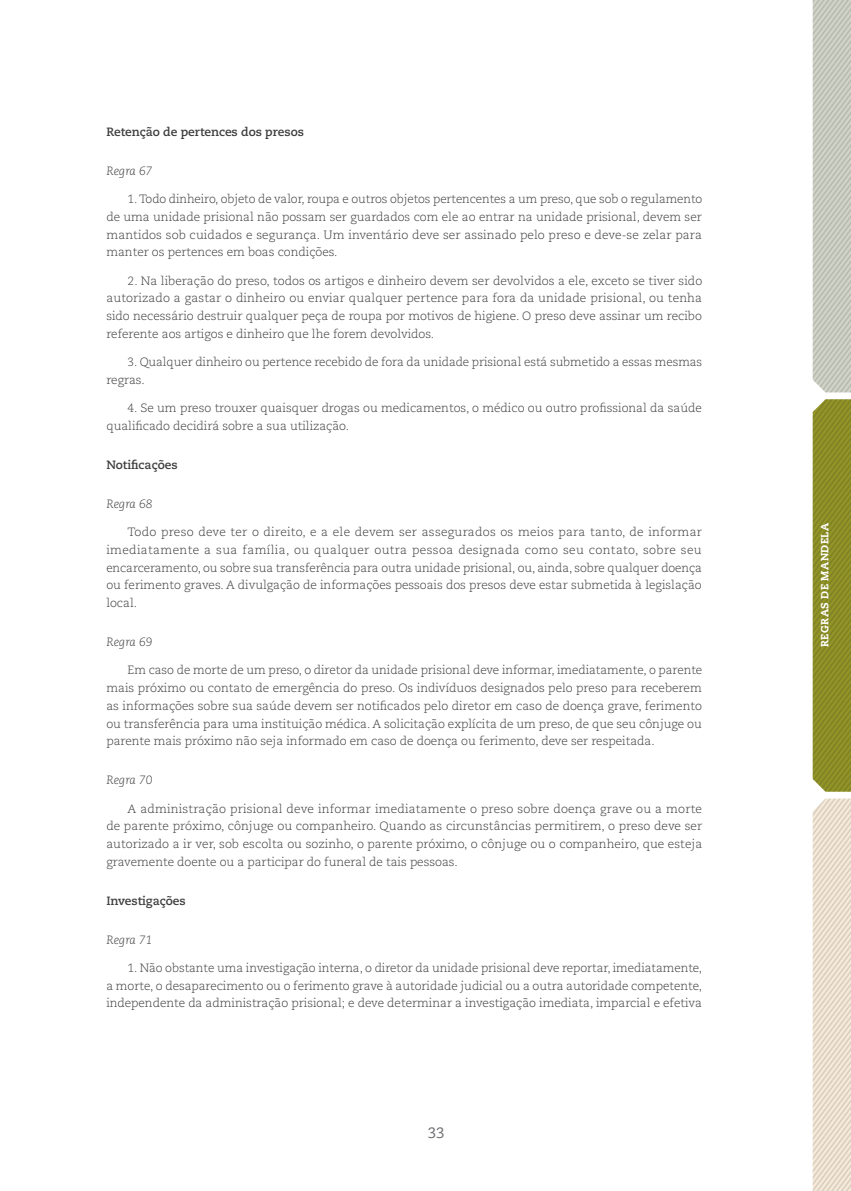
<style>
.page{position:relative;width:851px;height:1191px;background:#fff}
.page>*{position:absolute;margin:0;border:0;box-sizing:border-box;transform-origin:0 0}
.t1{font:15px "Caecilia LT Std";color:#6c6d70}
.Texto_corpo{font:300 12px/17.7px "Caecilia LT Std";letter-spacing:-.005em;color:#3e3e3f;text-align:justify}
.Regra{font:700 12px "Caecilia LT Std";letter-spacing:-.005em;color:#3e3e3f}
.Regra-2{font:italic 300 12px "Caecilia LT Std";letter-spacing:-.005em;color:#3e3e3f}
.t2{font:800 10.5px "Caecilia LT Std";letter-spacing:.045em;color:#fff}
</style>
<div class="page">
<svg style="left:812px;top:399px;width:38px;height:392px;background:#8d902c"></svg>
<svg style="left:812px;top:0;width:38px;height:392px;background:#c7cabf"></svg>
<svg style="left:812px;top:798px;width:38px;height:393px;background:#eadfd0"></svg>
<p class="Regra" style="left:106px;top:125px;width:199px">Retenção de pertences dos presos</p>
<p class="Regra-2" style="left:106px;top:164px;width:48px">Regra 67</p>
<p class="Texto_corpo" style="left:106px;top:191px;width:597px;text-indent:21px">1. Todo dinheiro, objeto de valor, roupa e outros objetos pertencentes a um preso, que sob o regulamento de uma unidade prisional não possam ser guardados com ele ao entrar na unidade prisional, devem ser mantidos sob cuidados e segurança. Um inventário deve ser assinado pelo preso e deve‑se zelar para manter os pertences em boas condições.</p>
<p class="Texto_corpo" style="left:106px;top:272px;width:597px;text-indent:21px">2. Na liberação do preso, todos os artigos e dinheiro devem ser devolvidos a ele, exceto se tiver sido autorizado a gastar o dinheiro ou enviar qualquer pertence para fora da unidade prisional, ou tenha sido necessário destruir qualquer peça de roupa por motivos de higiene. O preso deve assinar um recibo referente aos artigos e dinheiro que lhe forem devolvidos.</p>
<p class="Texto_corpo" style="left:106px;top:353px;width:597px;text-indent:21px">3. Qualquer dinheiro ou pertence recebido de fora da unidade prisional está submetido a essas mesmas regras.</p>
<p class="Texto_corpo" style="left:106px;top:399px;width:597px;text-indent:21px">4. Se um preso trouxer quaisquer drogas ou medicamentos, o médico ou outro profissional da saúde qualificado decidirá sobre a sua utilização.</p>
<p class="Regra" style="left:106px;top:458px;width:73px">Notificações</p>
<p class="Regra-2" style="left:106px;top:497px;width:48px">Regra 68</p>
<p class="Texto_corpo" style="left:106px;top:523px;width:597px;text-indent:21px">Todo preso deve ter o direito, e a ele devem ser assegurados os meios para tanto, de informar imediatamente a sua família, ou qualquer outra pessoa designada como seu contato, sobre seu encarceramento, ou sobre sua transferência para outra unidade prisional, ou, ainda, sobre qualquer doença ou ferimento graves. A divulgação de informações pessoais dos presos deve estar submetida à legislação local.</p>
<p class="Regra-2" style="left:106px;top:635px;width:48px">Regra 69</p>
<p class="Texto_corpo" style="left:106px;top:661px;width:597px;text-indent:21px">Em caso de morte de um preso, o diretor da unidade prisional deve informar, imediatamente, o parente mais próximo ou contato de emergência do preso. Os indivíduos designados pelo preso para receberem as informações sobre sua saúde devem ser notificados pelo diretor em caso de doença grave, ferimento ou transferência para uma instituição médica. A solicitação explícita de um preso, de que seu cônjuge ou parente mais próximo não seja informado em caso de doença ou ferimento, deve ser respeitada.</p>
<p class="Regra-2" style="left:106px;top:773px;width:48px">Regra 70</p>
<p class="Texto_corpo" style="left:106px;top:800px;width:597px;text-indent:21px">A administração prisional deve informar imediatamente o preso sobre doença grave ou a morte de parente próximo, cônjuge ou companheiro. Quando as circunstâncias permitirem, o preso deve ser autorizado a ir ver, sob escolta ou sozinho, o parente próximo, o cônjuge ou o companheiro, que esteja gravemente doente ou a participar do funeral de tais pessoas.</p>
<p class="Regra" style="left:106px;top:893px;width:81px">Investigações</p>
<p class="Regra-2" style="left:106px;top:932px;width:48px">Regra 71</p>
<p class="Texto_corpo" style="left:106px;top:959px;width:597px;text-indent:21px">1. Não obstante uma investigação interna, o diretor da unidade prisional deve reportar, imediatamente, a morte, o desaparecimento ou o ferimento grave à autoridade judicial ou a outra autoridade competente, independente da administração prisional; e deve determinar a investigação imediata, imparcial e efetiva</p>
<p class="t1" style="left:428px;top:1123px;width:18px">33</p>
<p class="t2" style="left:818px;top:647px;width:126px;rotate:-90deg">REGRAS DE MANDELA</p>
</div>
